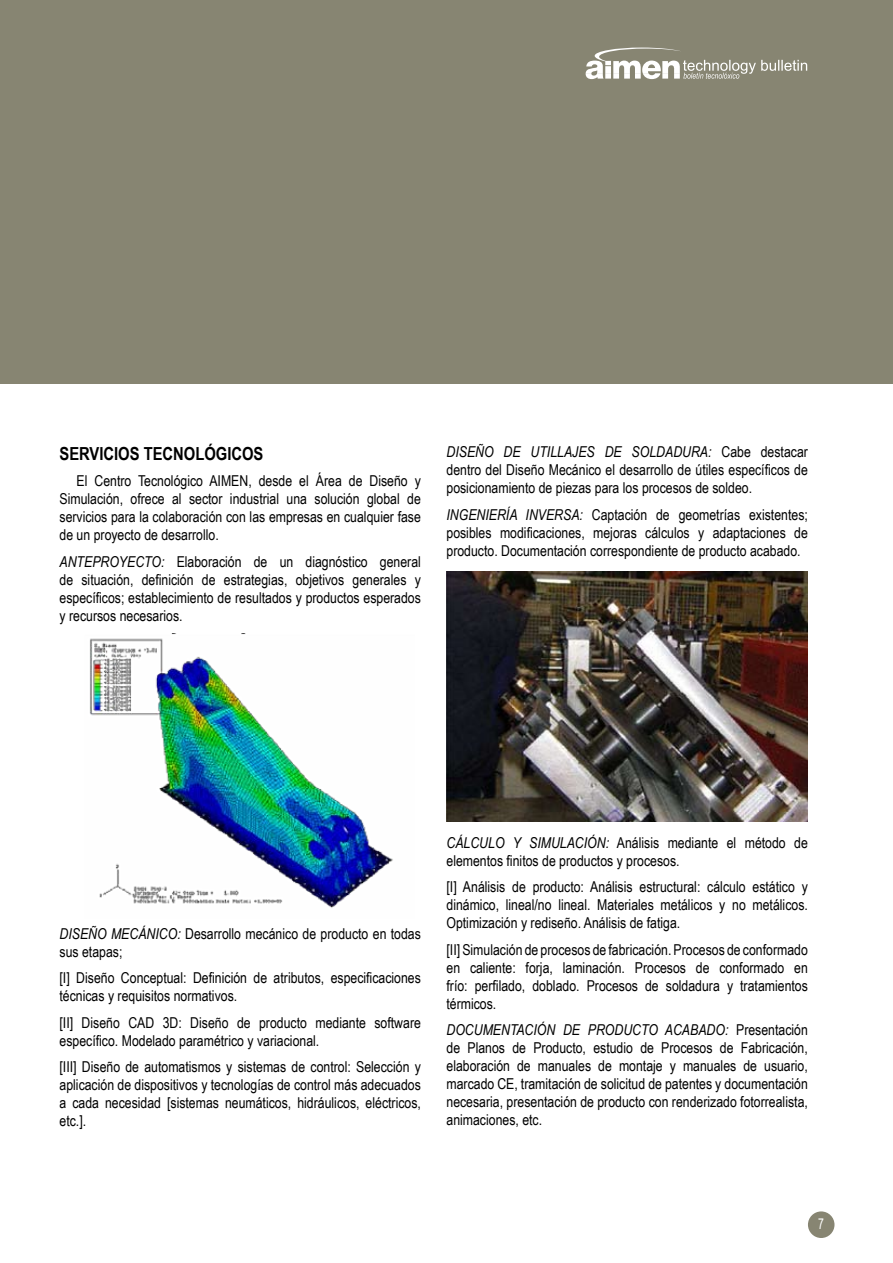
<style>
.page{position:relative;width:893px;height:1263px;background:#fff}
.page>*{position:absolute;margin:0;border:0;box-sizing:border-box;transform-origin:0 0}
.t1{font:700 18px "Arial Narrow";color:#000}
.t2{font:15px/18px "Arial Narrow";color:#000;text-align:justify}
.t3{font:15px "Arial Narrow";color:#fff;scale:.85 1}
.s1{font-style:italic}
</style>
<div class="page">
<div style="left:808px;top:1211px;width:26px;height:27px;background:#878572;border-radius:50%"></div>
<div style="left:0;top:0;width:893px;height:383px;background:#878572"></div>
<svg style="left:586px;top:48px;width:221px;height:31px"></svg>
<img style="left:446px;top:571px;width:362px;height:251px">
<img style="left:90px;top:633px;width:303px;height:275px">
<p class="t1" style="left:60px;top:440px;width:205px">SERVICIOS TECNOLÓGICOS</p>
<p class="t2" style="left:60px;top:471px;width:363px;text-indent:17px">El Centro Tecnológico AIMEN, desde el Área de Diseño y Simulación, ofrece al sector industrial una solución global de servicios para la colaboración con las empresas en cualquier fase de un proyecto de desarrollo.</p>
<p class="t2" style="left:60px;top:552px;width:363px"><span class="s1">ANTEPROYECTO:</span> Elaboración de un diagnóstico general de situación, definición de estrategias, objetivos generales y específicos; establecimiento de resultados y productos esperados y recursos necesarios.</p>
<p class="t2" style="left:446px;top:443px;width:363px"><span class="s1">DISEÑO DE UTILLAJES DE SOLDADURA:</span> Cabe destacar dentro del Diseño Mecánico el desarrollo de útiles específicos de posicionamiento de piezas para los procesos de soldeo.</p>
<p class="t2" style="left:446px;top:505px;width:363px"><span class="s1">INGENIERÍA INVERSA:</span> Captación de geometrías existentes; posibles modificaciones, mejoras cálculos y adaptaciones de producto. Documentación correspondiente de producto acabado.</p>
<p class="t2" style="left:60px;top:924px;width:363px"><span class="s1">DISEÑO MECÁNICO:</span> Desarrollo mecánico de producto en todas sus etapas;</p>
<p class="t2" style="left:60px;top:968px;width:363px">[I] Diseño Conceptual: Definición de atributos, especificaciones técnicas y requisitos normativos.</p>
<p class="t2" style="left:60px;top:1013px;width:363px">[II] Diseño CAD 3D: Diseño de producto mediante software específico. Modelado paramétrico y variacional.</p>
<p class="t2" style="left:60px;top:1057px;width:363px">[III] Diseño de automatismos y sistemas de control: Selección y aplicación de dispositivos y tecnologías de control más adecuados a cada necesidad [sistemas neumáticos, hidráulicos, eléctricos, etc.].</p>
<p class="t2" style="left:446px;top:833px;width:363px"><span class="s1">CÁLCULO Y SIMULACIÓN:</span> Análisis mediante el método de elementos finitos de productos y procesos.</p>
<p class="t2" style="left:446px;top:877px;width:363px">[I] Análisis de producto: Análisis estructural: cálculo estático y dinámico, lineal/no lineal. Materiales metálicos y no metálicos.<br>Optimización y rediseño. Análisis de fatiga.</p>
<p class="t2" style="left:446px;top:940px;width:363px">[II] Simulación de procesos de fabricación. Procesos de conformado en caliente: forja, laminación. Procesos de conformado en frío: perfilado, doblado. Procesos de soldadura y tratamientos térmicos.</p>
<p class="t2" style="left:446px;top:1020px;width:363px"><span class="s1">DOCUMENTACIÓN DE PRODUCTO ACABADO:</span> Presentación de Planos de Producto, estudio de Procesos de Fabricación, elaboración de manuales de montaje y manuales de usuario, marcado CE, tramitación de solicitud de patentes y documentación necesaria, presentación de producto con renderizado fotorrealista, animaciones, etc.</p>
<p class="t3" style="left:818px;top:1212px;width:8px">7</p>
</div>
